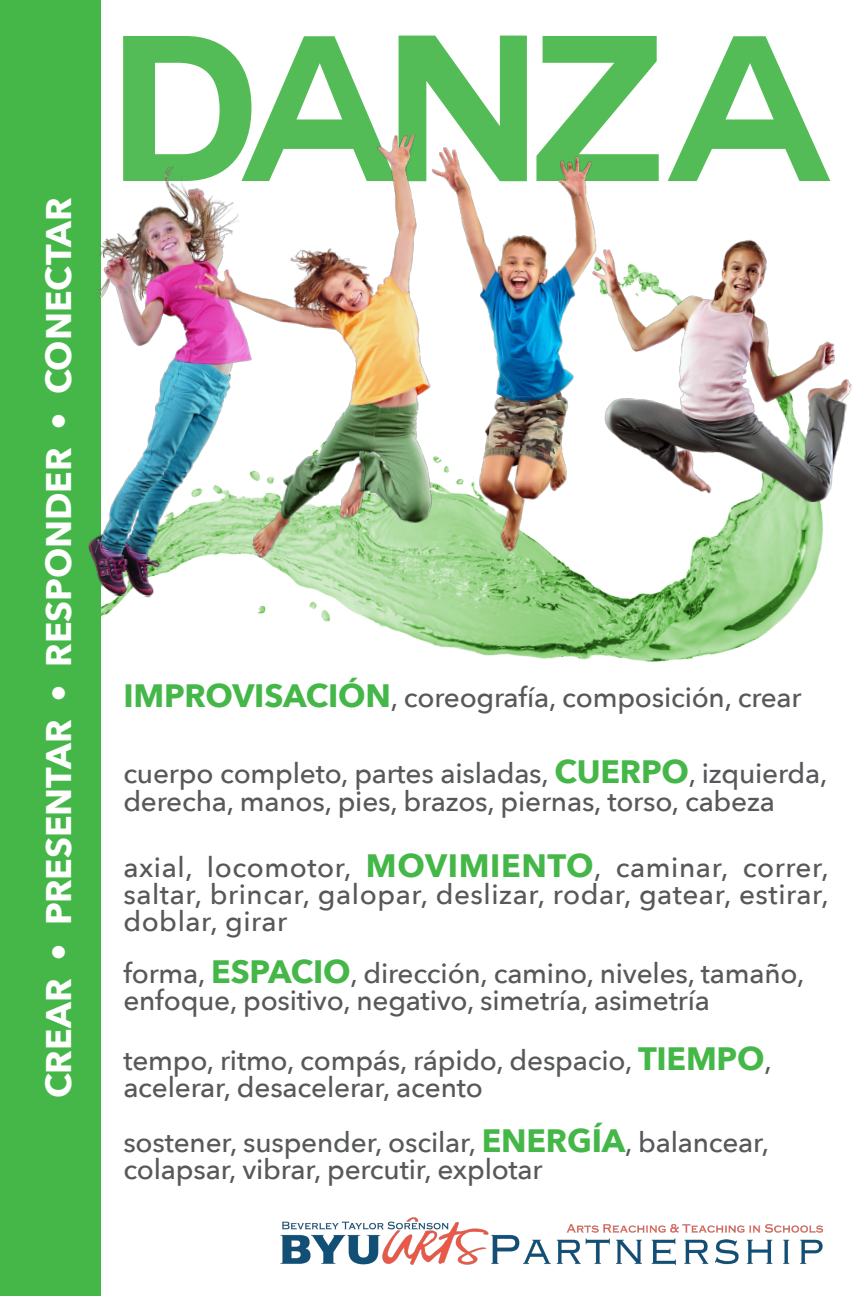
<style>
.page{position:relative;width:864px;height:1296px;background:#fff}
.page>*{position:absolute;margin:0;border:0;box-sizing:border-box;transform-origin:0 0}
.t1{font:700 203.1px "Couture";letter-spacing:-.04em;color:#45b749}
.Side_bar{font:700 35.5px "Avenir Next";letter-spacing:-.005em;color:#fff}
.Body_Text{font:500 28px/27.1px "Avenir Next";letter-spacing:-.005em;color:#57585a}
.s1{font-weight:700;font-size:32.3px;color:#45b749}
</style>
<div class="page">
<img style="left:100px;top:633px;width:666px;height:206px">
<div style="left:0;top:0;width:100px;height:1296px;background:#45b749"></div>
<img style="left:88px;top:119px;width:764px;height:514px">
<img style="left:281px;top:1217px;width:542px;height:49px">
<p class="Side_bar" style="left:28px;top:1098px;width:902px;rotate:-90deg">CREAR • PRESENTAR • RESPONDER • CONECTAR</p>
<h1 class="t1" style="left:109px;top:15px;width:724px">DANZA</h1>
<p class="Body_Text" style="left:123px;top:683px;width:680px"><span class="s1">IMPROVISACIÓN</span>, coreografía, composición, crear</p>
<p class="Body_Text" style="left:123px;top:758px;width:706px;line-height:28.4px">cuerpo completo, partes aisladas, <span class="s1">CUERPO</span>, izquierda, derecha, manos, pies, brazos, piernas, torso, cabeza</p>
<p class="Body_Text" style="left:123px;top:852px;width:707px;text-align:justify">axial, locomotor, <span class="s1">MOVIMIENTO</span>, caminar, correr, saltar, brincar, galopar, deslizar, rodar, gatear, estirar, doblar, girar</p>
<p class="Body_Text" style="left:123px;top:959px;width:683px">forma, <span class="s1">ESPACIO</span>, dirección, camino, niveles, tamaño, enfoque, positivo, negativo, simetría, asimetría</p>
<p class="Body_Text" style="left:123px;top:1046px;width:650px">tempo, ritmo, compás, rápido, despacio, <span class="s1">TIEMPO</span>, acelerar, desacelerar, acento</p>
<p class="Body_Text" style="left:123px;top:1128px;width:647px">sostener, suspender, oscilar, <span class="s1">ENERGÍA</span>, balancear, colapsar, vibrar, percutir, explotar</p>
</div>
